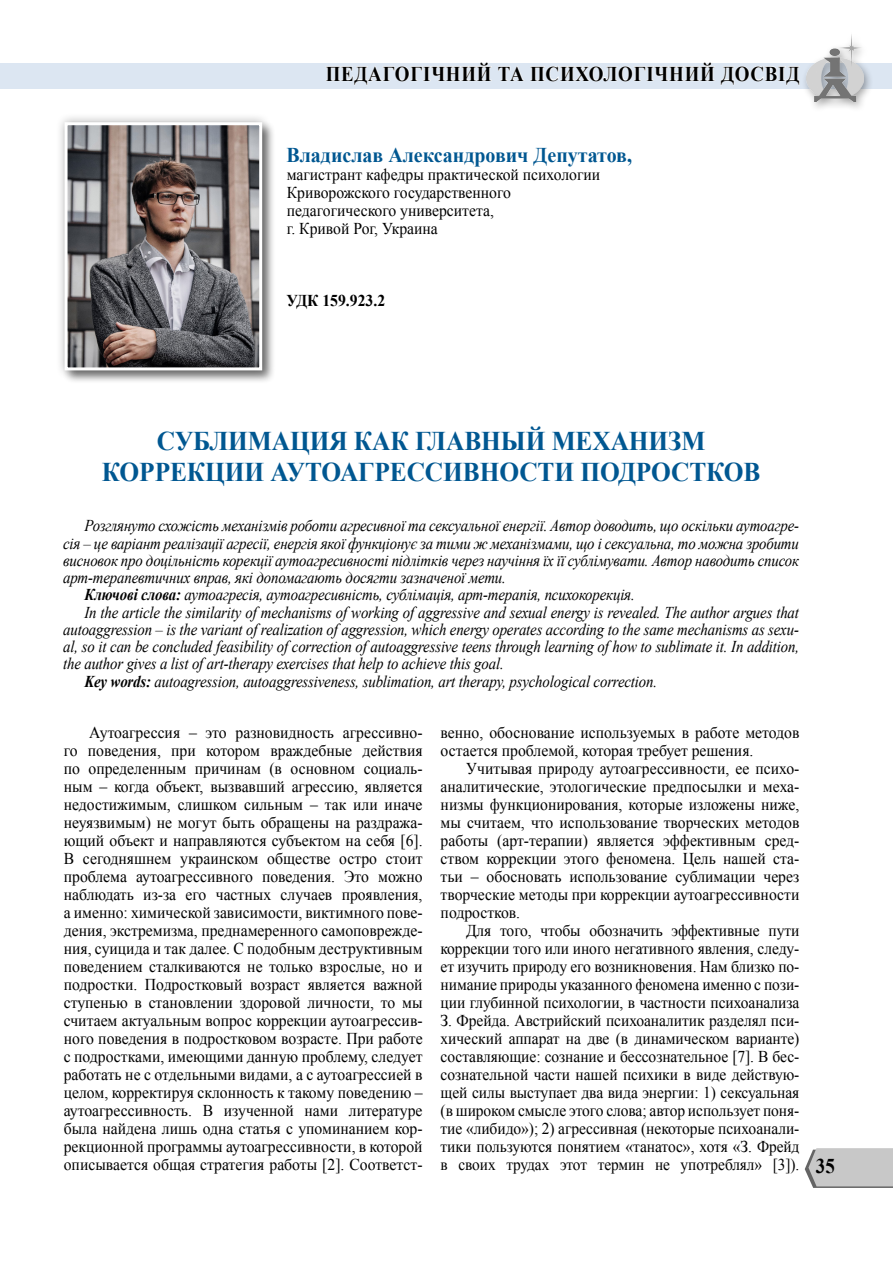
<style>
.page{position:relative;width:893px;height:1263px;background:#fff}
.page>*{position:absolute;margin:0;border:0;box-sizing:border-box;transform-origin:0 0}
.t1{font:700 27px/31.5px "Times New Roman";letter-spacing:-.005em;color:#005791;text-align:center;scale:.94 1}
.t2{font:700 21px "Times New Roman";letter-spacing:.04em;color:#000;scale:.9 1}
.t3{font:700 21px "Times New Roman";color:#005791;scale:.95 1}
.t4{font:16.5px/18px "Times New Roman";color:#000;text-align:justify;scale:.95 1}
.t5{font:italic 16.5px "Times New Roman";letter-spacing:-.01em;color:#000;scale:.9 1}
.t6{font:16.5px/18px "Times New Roman";color:#000;text-align:justify;scale:.94 1}
.t7{font:700 16.5px "Times New Roman";color:#000;scale:.95 1}
.s1{font-weight:700}
</style>
<div class="page">
<div style="left:0;top:63px;width:891px;height:26px;background:#dce6f2"></div>
<svg style="left:805px;top:1148px;width:88px;height:40px;background:#c3c3c3"></svg>
<div style="left:800px;top:31px;width:73px;height:82px;background:#000;opacity:.37"></div>
<img style="left:807px;top:32px;width:57px;height:69px">
<svg style="left:325px;top:63px;width:167px;height:22px"></svg>
<svg style="left:498px;top:66px;width:26px;height:15px"></svg>
<svg style="left:530px;top:63px;width:270px;height:22px"></svg>
<div style="left:62px;top:120px;width:214px;height:265px;background:#f6f6f6"></div>
<div style="left:55px;top:112px;width:217px;height:268px;background:#000;opacity:.3"></div>
<img style="left:69px;top:126px;width:189px;height:240px">
<div style="left:65px;top:122px;width:197px;height:248px;border:3px solid #fff"></div>
<p class="t2" style="left:326px;top:59px;width:34px">Педагогічний</p>
<p class="t2" style="left:498px;top:59px;width:53px">та психологічний</p>
<p class="t2" style="left:721px;top:59px;width:89px">ДОСВІД</p>
<p class="t3" style="left:286px;top:140px;width:365px">Владислав Александрович Депутатов,</p>
<p class="t4" style="left:287px;top:165px;width:332px;text-align:left">магистрант кафедры практической психологии Криворожского государственного педагогического университета,<br>г. Кривой Рог, Украина</p>
<p class="t7" style="left:286px;top:289px;width:105px">УДК 159.923.2</p>
<h1 class="t1" style="left:102px;top:424px;width:702px">СУБЛИМАЦИЯ КАК ГЛАВНЫЙ МЕХАНИЗМ<br>КОРРЕКЦИИ АУТОАГРЕССИВНОСТИ ПОДРОСТКОВ</h1>
<p class="t5" style="left:84px;top:514px;width:796px">Розглянуто схожість механізмів роботи агресивної та сексуальної енергії. Автор доводить, що оскільки аутоагре-</p>
<p class="t5" style="left:63px;top:532px;width:819px">сія – це варіант реалізації агресії, енергія якої функціонує за тими ж механізмами, що і сексуальна, то можна зробити</p>
<p class="t5" style="left:63px;top:549px;width:819px">висновок про доцільність корекції аутоагресивності підлітків через научіння їх її сублімувати. Автор наводить список</p>
<p class="t5" style="left:63px;top:566px;width:493px">арт-терапевтичних вправ, які допомагають досягти зазначеної мети.</p>
<p class="t5" style="left:84px;top:583px;width:613px"><span class="s1">Ключові слова:</span> аутоагресія, аутоагресивність, сублімація, арт-терапія, психокорекція.</p>
<p class="t5" style="left:84px;top:601px;width:795px">In the article the similarity of mechanisms of working of aggressive and sexual energy is revealed. The author argues that</p>
<p class="t5" style="left:63px;top:618px;width:819px">autoaggression – is the variant of realization of aggression, which energy operates according to the same mechanisms as sexu-</p>
<p class="t5" style="left:63px;top:635px;width:819px">al, so it can be concluded feasibility of correction of autoaggressive teens through learning of how to sublimate it. In addition,</p>
<p class="t5" style="left:63px;top:652px;width:491px">the author gives a list of art-therapy exercises that help to achieve this goal.</p>
<p class="t5" style="left:84px;top:670px;width:638px"><span class="s1">Key words:</span> autoagression, autoaggressiveness, sublimation, art therapy, psychological correction.</p>
<p class="t4" style="left:64px;top:723px;width:379px;text-indent:26px">Аутоагрессия – это разновидность агрессивно&shy;го поведения, при котором враждебные действия по определенным причинам (в основном социаль&shy;ным – когда объект, вызвавший агрессию, является недостижимым, слишком сильным – так или иначе неуязвимым) не могут быть обращены на раздража&shy;ющий объект и направляются субъектом на себя [6].<br>В сегодняшнем украинском обществе остро стоит проблема аутоагрессивного поведения. Это можно наблюдать из-за его частных случаев проявления, а именно: химической зависимости, виктимного пове&shy;дения, экстремизма, преднамеренного самоповрежде&shy;ния, суицида и так далее. С подобным деструктивным поведением сталкиваются не только взрослые, но и подростки. Подростковый возраст является важной ступенью в становлении здоровой личности, то мы считаем актуальным вопрос коррекции аутоагрессив&shy;ного поведения в подростковом возрасте. При работе с подростками, имеющими данную проблему, следует работать не с отдельными видами, а с аутоагрессией в целом, корректируя склонность к такому поведению – аутоагрессивность. В изученной нами литературе была найдена лишь одна статья с упоминанием кор&shy;рекционной программы аутоагрессивности, в которой описывается общая стратегия работы [2]. Соответст-</p>
<p class="t4" style="left:441px;top:723px;width:379px">венно, обоснование используемых в работе методов остается проблемой, которая требует решения.</p>
<p class="t4" style="left:441px;top:759px;width:379px;text-indent:26px">Учитывая природу аутоагрессивности, ее психо&shy;аналитические, этологические предпосылки и меха&shy;низмы функционирования, которые изложены ниже, мы считаем, что использование творческих методов работы (арт-терапии) является эффективным сред&shy;ством коррекции этого феномена. Цель нашей ста&shy;тьи – обосновать использование сублимации через творческие методы при коррекции аутоагрессивности подростков.</p>
<p class="t6" style="left:441px;top:921px;width:383px;text-indent:26px">Для того, чтобы обозначить эффективные пути коррекции того или иного негативного явления, следу&shy;ет изучить природу его возникновения. Нам близко по&shy;нимание природы указанного феномена именно с пози&shy;ции глубинной психологии, в частности психоанализа З. Фрейда. Австрийский психоаналитик разделял пси&shy;хический аппарат на две (в динамическом варианте) составляющие: сознание и бессознательное [7]. В бес&shy;сознательной части нашей психики в виде действую&shy;щей силы выступает два вида энергии: 1) сексуальная (в широком смысле этого слова; автор использует поня&shy;тие «либидо»); 2) агрессивная (некоторые психоанали&shy;тики пользуются понятием «танатос», хотя «З. Фрейд в своих трудах этот термин не употреблял» [3]).</p>
<p class="t2" style="left:816px;top:1151px;width:23px">35</p>
</div>
